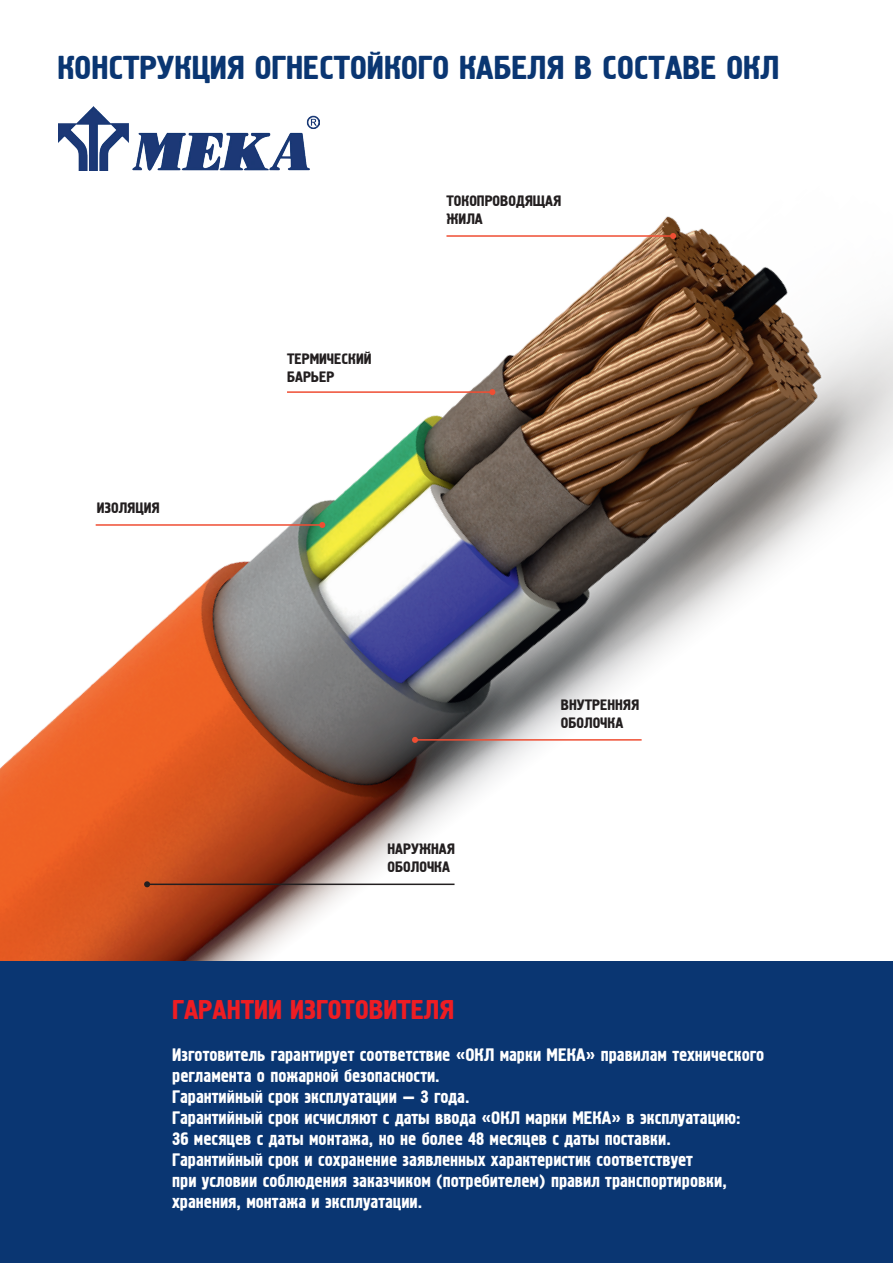
<style>
.page{position:relative;width:893px;height:1263px;background:#fff}
.page>*{position:absolute;margin:0;border:0;box-sizing:border-box;transform-origin:0 0}
.t1{font:33px "Hermes";color:#0a3672}
.t2{font:27px "Hermes";color:#ee1d23}
.t3{font:18px/21px "Hermes";color:#fff}
.t4{font:15px/18px "Hermes";color:#231f20}
</style>
<div class="page">
<img style="left:0;top:123px;width:892px;height:838px">
<hr style="left:446px;top:235px;width:227px;height:2px;background:#ef4e33">
<svg style="left:670px;top:233px;width:6px;height:6px"></svg>
<hr style="left:287px;top:391px;width:205px;height:2px;background:#ef4e33">
<svg style="left:489px;top:389px;width:6px;height:6px"></svg>
<hr style="left:96px;top:524px;width:226px;height:2px;background:#ef4e33">
<svg style="left:319px;top:522px;width:6px;height:6px"></svg>
<hr style="left:415px;top:739px;width:227px;height:2px;background:#ef4e33">
<svg style="left:412px;top:737px;width:6px;height:6px"></svg>
<hr style="left:147px;top:883px;width:307px;height:2px;background:#231f20">
<svg style="left:144px;top:881px;width:6px;height:6px"></svg>
<div style="left:0;top:961px;width:893px;height:302px;background:#0a3672"></div>
<img style="left:59px;top:106px;width:261px;height:64px">
<h1 class="t1" style="left:57px;top:49px;width:723px">КОНСТРУКЦИЯ ОГНЕСТОЙКОГО КАБЕЛЯ В СОСТАВЕ ОКЛ</h1>
<p class="t4" style="left:97px;top:499px;width:64px">ИЗОЛЯЦИЯ</p>
<p class="t4" style="left:287px;top:350px;width:86px">ТЕРМИЧЕСКИЙ<br>БАРЬЕР</p>
<p class="t4" style="left:446px;top:193px;width:116px">ТОКОПРОВОДЯЩАЯ<br>ЖИЛА</p>
<p class="t4" style="left:388px;top:841px;width:69px">НАРУЖНАЯ<br>ОБОЛОЧКА</p>
<p class="t4" style="left:561px;top:697px;width:80px">ВНУТРЕННЯЯ<br>ОБОЛОЧКА</p>
<h2 class="t2" style="left:172px;top:995px;width:283px">ГАРАНТИИ ИЗГОТОВИТЕЛЯ</h2>
<p class="t3" style="left:172px;top:1045px;width:594px">Изготовитель гарантирует соответствие «ОКЛ марки МЕКА» правилам технического регламента о пожарной безопасности.<br>Гарантийный срок эксплуатации — 3 года.<br>Гарантийный срок исчисляют с даты ввода «ОКЛ марки МЕКА» в эксплуатацию:<br>36 месяцев с даты монтажа, но не более 48 месяцев с даты поставки.<br>Гарантийный срок и сохранение заявленных характеристик соответствует<br>при условии соблюдения заказчиком (потребителем) правил транспортировки, хранения, монтажа и эксплуатации.</p>
</div>
